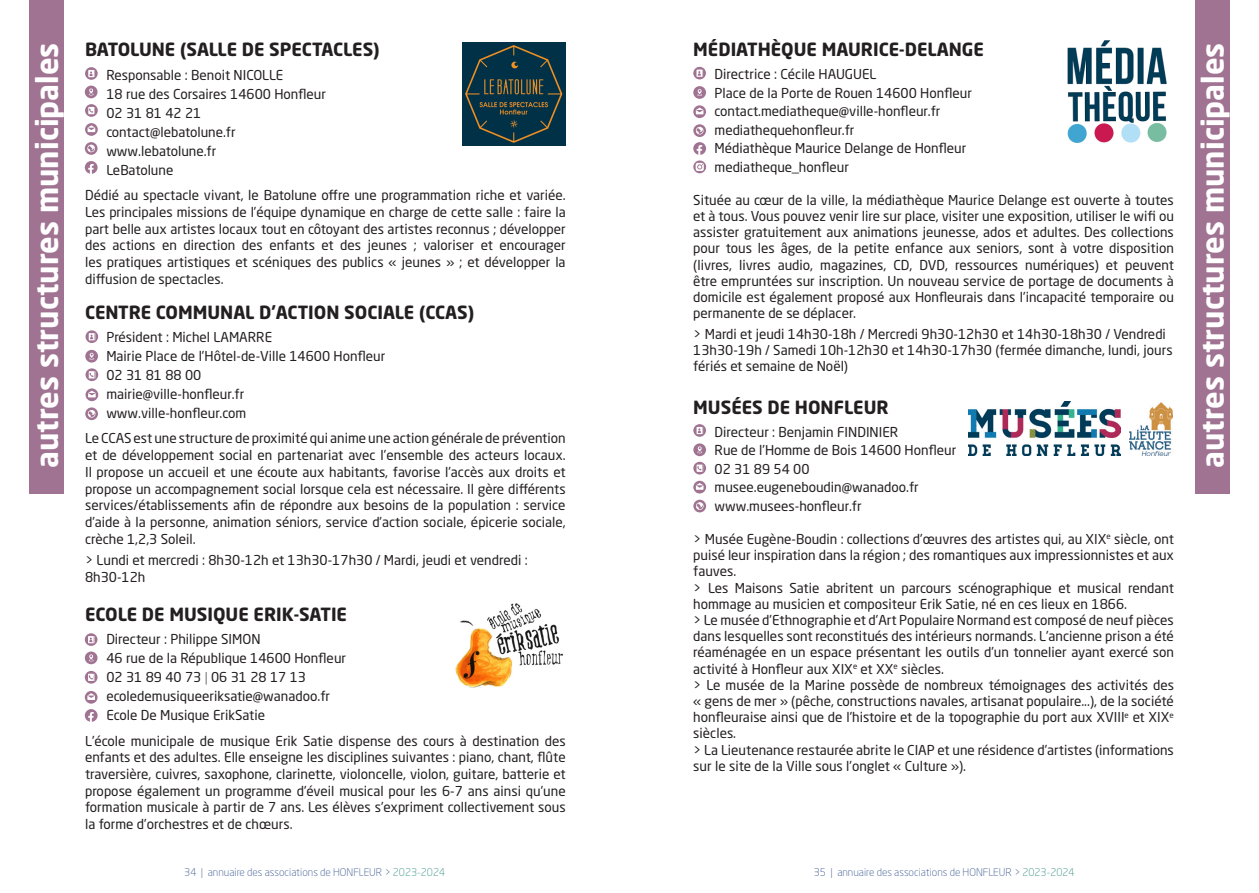
<style>
.page{position:relative;width:1259px;height:893px;background:#fff}
.page>*{position:absolute;margin:0;border:0;box-sizing:border-box;transform-origin:0 0}
.t1{font:700 30px "Neo Sans Std";color:#fff}
.t2{font:700 18px "Neo Sans Std";color:#231f20}
.t3{font:13.5px/16.2px "Neo Sans Std";color:#231f20}
.t4{font:300 10.5px "Neo Sans Std";color:#3b5991}
.s1{font-weight:300}
.s2{color:#3c9384}
</style>
<div class="page">
<div style="left:1195px;top:0;width:34px;height:493px;background:#a07392"></div>
<img style="left:462px;top:43px;width:104px;height:103px">
<svg style="left:85px;top:67px;width:13px;height:13px"></svg>
<svg style="left:86px;top:330px;width:12px;height:13px"></svg>
<svg style="left:85px;top:104px;width:13px;height:13px"></svg>
<svg style="left:89px;top:107px;width:6px;height:7px"></svg>
<svg style="left:86px;top:368px;width:12px;height:13px"></svg>
<svg style="left:89px;top:371px;width:7px;height:7px"></svg>
<svg style="left:85px;top:123px;width:13px;height:13px"></svg>
<svg style="left:88px;top:125px;width:7px;height:7px"></svg>
<svg style="left:86px;top:388px;width:12px;height:13px"></svg>
<svg style="left:88px;top:391px;width:8px;height:6px"></svg>
<svg style="left:85px;top:161px;width:13px;height:13px"></svg>
<svg style="left:88px;top:164px;width:6px;height:10px"></svg>
<svg style="left:85px;top:142px;width:12px;height:13px"></svg>
<svg style="left:85px;top:407px;width:13px;height:13px"></svg>
<div style="left:85px;top:86px;width:12px;height:12px;background:#a07392;border-radius:6px"></div>
<svg style="left:89px;top:89px;width:5px;height:6px"></svg>
<svg style="left:85px;top:350px;width:13px;height:13px"></svg>
<svg style="left:89px;top:353px;width:5px;height:7px"></svg>
<div style="left:30px;top:0;width:34px;height:493px;background:#a07392"></div>
<svg style="left:85px;top:633px;width:12px;height:13px"></svg>
<svg style="left:693px;top:67px;width:13px;height:12px"></svg>
<svg style="left:693px;top:424px;width:13px;height:13px"></svg>
<svg style="left:85px;top:671px;width:12px;height:13px"></svg>
<svg style="left:89px;top:674px;width:6px;height:7px"></svg>
<svg style="left:693px;top:462px;width:13px;height:12px"></svg>
<svg style="left:697px;top:465px;width:6px;height:7px"></svg>
<svg style="left:85px;top:691px;width:13px;height:13px"></svg>
<svg style="left:87px;top:693px;width:8px;height:7px"></svg>
<svg style="left:693px;top:105px;width:13px;height:13px"></svg>
<svg style="left:696px;top:108px;width:7px;height:6px"></svg>
<svg style="left:693px;top:481px;width:13px;height:12px"></svg>
<svg style="left:696px;top:483px;width:7px;height:7px"></svg>
<svg style="left:85px;top:709px;width:13px;height:13px"></svg>
<svg style="left:88px;top:712px;width:6px;height:10px"></svg>
<svg style="left:693px;top:142px;width:13px;height:13px"></svg>
<svg style="left:696px;top:145px;width:6px;height:10px"></svg>
<svg style="left:693px;top:124px;width:13px;height:13px"></svg>
<svg style="left:693px;top:500px;width:13px;height:12px"></svg>
<div style="left:85px;top:651px;width:12px;height:13px;background:#a07392;border-radius:6px"></div>
<svg style="left:89px;top:654px;width:5px;height:7px"></svg>
<div style="left:693px;top:86px;width:13px;height:13px;background:#a07392;border-radius:6px"></div>
<svg style="left:697px;top:89px;width:5px;height:7px"></svg>
<svg style="left:693px;top:443px;width:13px;height:13px"></svg>
<svg style="left:697px;top:446px;width:5px;height:7px"></svg>
<svg style="left:693px;top:161px;width:13px;height:12px"></svg>
<svg style="left:695px;top:163px;width:9px;height:8px"></svg>
<img style="left:455px;top:603px;width:108px;height:85px">
<img style="left:1067px;top:40px;width:100px;height:103px">
<img style="left:968px;top:402px;width:152px;height:53px">
<img style="left:1130px;top:402px;width:42px;height:54px">
<h2 class="t2" style="left:693px;top:38px;width:292px">MÉDIATHÈQUE MAURICE-DELANGE</h2>
<p class="t3" style="left:714px;top:65px;width:259px;line-height:18.5px">Directrice : Cécile HAUGUEL<br>Place de la Porte de Rouen 14600 Honfleur contact.mediatheque@ville-honfleur.fr mediathequehonfleur.fr<br>Médiathèque Maurice Delange de Honfleur mediatheque_honfleur</p>
<p class="t3" style="left:693px;top:192px;width:482px;text-align:justify">Située au cœur de la ville, la médiathèque Maurice Delange est ouverte à toutes et à tous. Vous pouvez venir lire sur place, visiter une exposition, utiliser le wifi ou assister gratuitement aux animations jeunesse, ados et adultes. Des collections pour tous les âges, de la petite enfance aux seniors, sont à votre disposition (livres, livres audio, magazines, CD, DVD, ressources numériques) et peuvent être empruntées sur inscription. Un nouveau service de portage de documents à domicile est également proposé aux Honfleurais dans l’incapacité temporaire ou permanente de se déplacer.</p>
<p class="t3" style="left:693px;top:325px;width:481px">&gt; Mardi et jeudi 14h30-18h / Mercredi 9h30-12h30 et 14h30-18h30 / Vendredi<br>13h30-19h / Samedi 10h-12h30 et 14h30-17h30 (fermée dimanche, lundi, jours fériés et semaine de Noël)</p>
<h2 class="t2" style="left:693px;top:396px;width:197px">MUSÉES DE HONFLEUR</h2>
<p class="t3" style="left:714px;top:422px;width:243px;line-height:18.5px">Directeur : Benjamin FINDINIER<br>Rue de l’Homme de Bois 14600 Honfleur<br>02 31 89 54 00 musee.eugeneboudin@wanadoo.fr www.musees-honfleur.fr</p>
<p class="t3" style="left:693px;top:531px;width:482px">&gt; Musée Eugène-Boudin : collections d’œuvres des artistes qui, au XIX<sup>e</sup> siècle, ont puisé leur inspiration dans la région ; des romantiques aux impressionnistes et aux fauves.<br>&gt; Les Maisons Satie abritent un parcours scénographique et musical rendant hommage au musicien et compositeur Erik Satie, né en ces lieux en 1866.<br>&gt; Le musée d’Ethnographie et d’Art Populaire Normand est composé de neuf pièces dans lesquelles sont reconstitués des intérieurs normands. L’ancienne prison a été réaménagée en un espace présentant les outils d’un tonnelier ayant exercé son activité à Honfleur aux XIX<sup>e</sup> et XX<sup>e</sup> siècles.<br>&gt; Le musée de la Marine possède de nombreux témoignages des activités des « gens de mer » (pêche, constructions navales, artisanat populaire...), de la société honfleuraise ainsi que de l’histoire et de la topographie du port aux XVIII<sup>e</sup> et XIX<sup>e </sup>siècles.<br>&gt; La Lieutenance restaurée abrite le CIAP et une résidence d’artistes (informations sur le site de la Ville sous l’onglet « Culture »).</p>
<h2 class="t2" style="left:85px;top:38px;width:296px">BATOLUNE (SALLE DE SPECTACLES)</h2>
<p class="t3" style="left:106px;top:65px;width:221px;line-height:19px">Responsable : Benoit NICOLLE<br>18 rue des Corsaires 14600 Honfleur<br>02 31 81 42 21 contact@lebatolune.fr www.lebatolune.fr<br>LeBatolune</p>
<p class="t3" style="left:85px;top:187px;width:482px;line-height:16.8px;text-align:justify">Dédié au spectacle vivant, le Batolune offre une programmation riche et variée.<br>Les principales missions de l’équipe dynamique en charge de cette salle : faire la part belle aux artistes locaux tout en côtoyant des artistes reconnus ; développer des actions en direction des enfants et des jeunes ; valoriser et encourager les pratiques artistiques et scéniques des publics « jeunes » ; et développer la diffusion de spectacles.</p>
<h2 class="t2" style="left:85px;top:300px;width:391px">CENTRE COMMUNAL D’ACTION SOCIALE (CCAS)</h2>
<p class="t3" style="left:106px;top:327px;width:280px;line-height:19px">Président : Michel LAMARRE<br>Mairie Place de l’Hôtel-de-Ville 14600 Honfleur<br>02 31 81 88 00<br>mairie@ville-honfleur.fr www.ville-honfleur.com</p>
<p class="t3" style="left:85px;top:430px;width:482px;line-height:16.8px;text-align:justify">Le CCAS est une structure de proximité qui anime une action générale de prévention et de développement social en partenariat avec l’ensemble des acteurs locaux.<br>Il propose un accueil et une écoute aux habitants, favorise l’accès aux droits et propose un accompagnement social lorsque cela est nécessaire. Il gère différents services/établissements afin de répondre aux besoins de la population : service d’aide à la personne, animation séniors, service d’action sociale, épicerie sociale, crèche 1,2,3 Soleil.</p>
<p class="t3" style="left:85px;top:551px;width:444px;line-height:16.8px">&gt; Lundi et mercredi : 8h30-12h et 13h30-17h30 / Mardi, jeudi et vendredi :<br>8h30-12h</p>
<h2 class="t2" style="left:85px;top:602px;width:263px">ECOLE DE MUSIQUE ERIK-SATIE</h2>
<p class="t3" style="left:106px;top:629px;width:241px;line-height:19px">Directeur : Philippe SIMON<br>46 rue de la République 14600 Honfleur<br>02 31 89 40 73 <span class="s1">|</span> 06 31 28 17 13 ecoledemusiqueeriksatie@wanadoo.fr<br>Ecole De Musique ErikSatie</p>
<p class="t3" style="left:85px;top:732px;width:482px;line-height:16.8px;text-align:justify">L’école municipale de musique Erik Satie dispense des cours à destination des enfants et des adultes. Elle enseigne les disciplines suivantes : piano, chant, flûte traversière, cuivres, saxophone, clarinette, violoncelle, violon, guitare, batterie et propose également un programme d’éveil musical pour les 6-7 ans ainsi qu’une formation musicale à partir de 7 ans. Les élèves s’expriment collectivement sous la forme d’orchestres et de chœurs.</p>
<h1 class="t1" style="left:28px;top:468px;width:427px;rotate:-90deg">autres structures municipales</h1>
<h1 class="t1" style="left:1193px;top:468px;width:427px;rotate:-90deg">autres structures municipales</h1>
<p class="t4" style="left:184px;top:866px;width:262px">34 | annuaire des associations de HONFLEUR &gt; <span class="s2">2023-2024</span></p>
<p class="t4" style="left:814px;top:866px;width:262px">35 | annuaire des associations de HONFLEUR &gt; <span class="s2">2023-2024</span></p>
</div>
